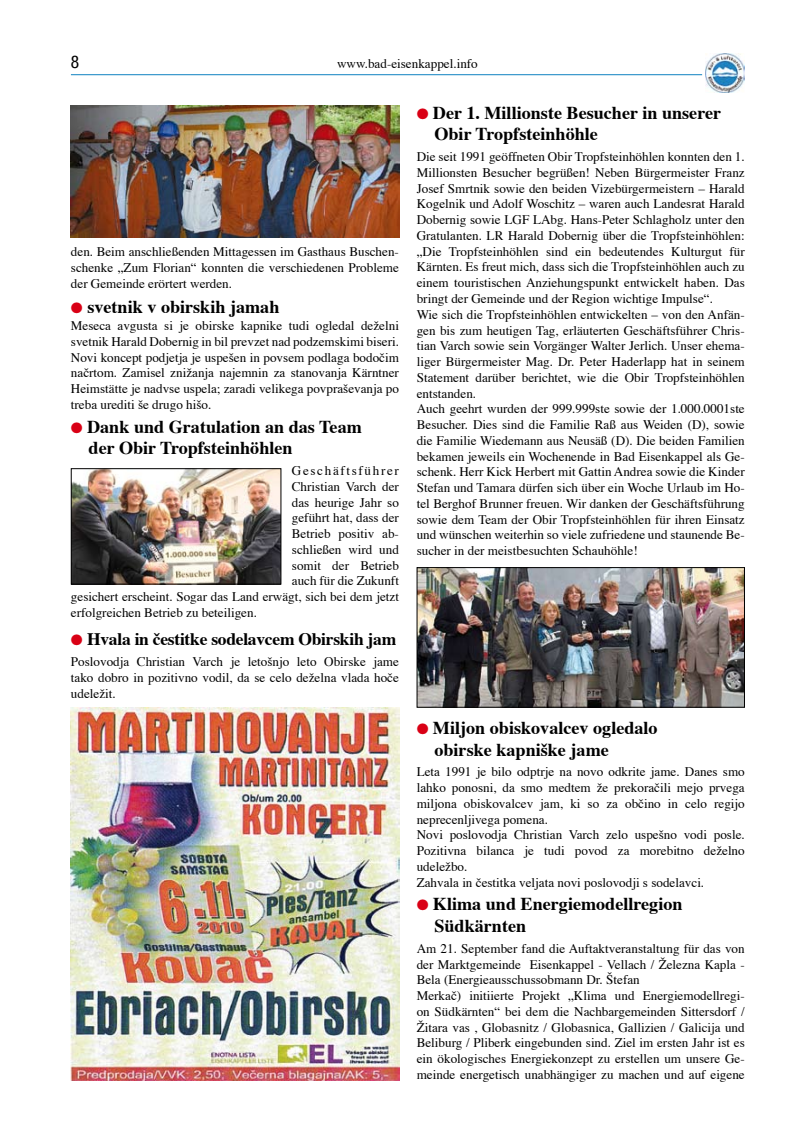
<style>
.page{position:relative;width:798px;height:1134px;background:#fff}
.page>*{position:absolute;margin:0;border:0;box-sizing:border-box;transform-origin:0 0}
.t1{font:700 18.12px/21.8px "Times CE";color:#000}
.t2{font:700 17.5px "Times CE";letter-spacing:-.015em;color:#000}
.t3{font:condensed 17.5px "Helvetica Neue";color:#000}
.t4{font:13.12px/15.8px "Times CE";color:#000;text-align:justify}
.t5{font:13.12px "Times CE";letter-spacing:.125em;color:#000}
.s1{color:#d90015}
</style>
<div class="page">
<img style="left:705px;top:53px;width:39px;height:40px">
<hr style="left:71px;top:74px;width:630px;height:1px;background:#0e81c0">
<img style="left:71px;top:105px;width:328px;height:132px">
<img style="left:73px;top:470px;width:206px;height:112px">
<div style="left:71px;top:468px;width:210px;height:116px;border:1px solid #000"></div>
<img style="left:418px;top:569px;width:324px;height:136px">
<div style="left:416px;top:567px;width:328px;height:140px;border:1px solid #000"></div>
<img style="left:71px;top:707px;width:328px;height:374px">
<h2 class="t3" style="left:71px;top:52px;width:10px">8</h2>
<p class="t4" style="left:337px;top:57px;width:142px">www.bad-eisenkappel.info</p>
<p class="t4" style="left:71px;top:245px;width:329px">den. Beim anschließenden Mittagessen im Gasthaus Buschen&shy;schenke „Zum Florian“ konnten die verschiedenen Probleme der Gemeinde erörtert werden.</p>
<h1 class="t1" style="left:71px;top:297px;width:210px"><span class="s1">●</span> svetnik v obirskih jamah</h1>
<p class="t4" style="left:71px;top:319px;width:329px">Meseca avgusta si je obirske kapnike tudi ogledal deželni svetnik Harald Dobernig in bil prevzet nad podzemskimi biseri.<br>Novi koncept podjetja je uspešen in povsem podlaga bodočim načrtom. Zamisel znižanja najemnin za stanovanja Kärntner Heimstätte je nadvse uspela; zaradi velikega povpraševanja po treba urediti še drugo hišo.</p>
<h1 class="t1" style="left:89px;top:416px;width:274px;text-indent:-18px"><span class="s1">●</span> Dank und Gratulation an das Team der Obir Tropfsteinhöhlen</h1>
<p class="t5" style="left:292px;top:462px;width:108px">Geschäftsführer</p>
<p class="t4" style="left:292px;top:479px;width:108px">Christian Varch der</p>
<p class="t4" style="left:292px;top:495px;width:108px">das heurige Jahr so</p>
<p class="t4" style="left:292px;top:511px;width:108px">geführt hat, dass der</p>
<p class="t4" style="left:292px;top:527px;width:108px">Betrieb positiv ab-</p>
<p class="t4" style="left:292px;top:542px;width:108px">schließen wird und</p>
<p class="t4" style="left:292px;top:558px;width:109px">somit der Betrieb</p>
<p class="t4" style="left:292px;top:574px;width:108px">auch für die Zukunft</p>
<p class="t4" style="left:71px;top:590px;width:329px">gesichert erscheint. Sogar das Land erwägt, sich bei dem jetzt</p>
<p class="t4" style="left:71px;top:605px;width:187px">erfolgreichen Betrieb zu beteiligen.</p>
<h2 class="t2" style="left:71px;top:628px;width:327px"><span class="s1">●</span> Hvala in čestitke sodelavcem Obirskih jam</h2>
<p class="t4" style="left:71px;top:655px;width:329px">Poslovodja Christian Varch je letošnjo leto Obirske jame tako dobro in pozitivno vodil, da se celo deželna vlada hoče udeležit.</p>
<h1 class="t1" style="left:434px;top:102px;width:288px;text-indent:-18px"><span class="s1">●</span> Der 1. Millionste Besucher in unserer<br>Obir Tropfsteinhöhle</h1>
<p class="t4" style="left:416px;top:150px;width:329px;text-align:left">Die seit 1991 geöffneten Obir Tropfsteinhöhlen konnten den 1.<br>Millionsten Besucher begrüßen! Neben Bürgermeister Franz Josef Smrtnik sowie den beiden Vizebürgermeistern – Harald Kogelnik und Adolf Woschitz – waren auch Landesrat Harald Dobernig sowie LGF LAbg. Hans-Peter Schlagholz unter den Gratulanten. LR Harald Dobernig über die Tropfsteinhöhlen: „Die Tropfsteinhöhlen sind ein bedeutendes Kulturgut für Kärnten. Es freut mich, dass sich die Tropfsteinhöhlen auch zu einem touristischen Anziehungspunkt entwickelt haben. Das bringt der Gemeinde und der Region wichtige Impulse“.<br>Wie sich die Tropfsteinhöhlen entwickelten – von den Anfän&shy;gen bis zum heutigen Tag, erläuterten Geschäftsführer Chris&shy;tian Varch sowie sein Vorgänger Walter Jerlich. Unser ehema&shy;liger Bürgermeister Mag. Dr. Peter Haderlapp hat in seinem Statement darüber berichtet, wie die Obir Tropfsteinhöhlen entstanden.<br>Auch geehrt wurden der 999.999ste sowie der 1.000.0001ste Besucher. Dies sind die Familie Raß aus Weiden (D), sowie die Familie Wiedemann aus Neusäß (D). Die beiden Familien bekamen jeweils ein Wochenende in Bad Eisenkappel als Ge&shy;schenk. Herr Kick Herbert mit Gattin Andrea sowie die Kinder Stefan und Tamara dürfen sich über ein Woche Urlaub im Ho&shy;tel Berghof Brunner freuen. Wir danken der Geschäftsführung sowie dem Team der Obir Tropfsteinhöhlen für ihren Einsatz und wünschen weiterhin so viele zufriedene und staunende Be&shy;sucher in der meistbesuchten Schauhöhle!</p>
<h1 class="t1" style="left:434px;top:717px;width:225px;text-indent:-18px"><span class="s1">●</span> Miljon obiskovalcev ogledalo obirske kapniške jame</h1>
<p class="t4" style="left:416px;top:765px;width:329px;text-align:left">Leta 1991 je bilo odptrje na novo odkrite jame. Danes smo lahko ponosni, da smo medtem že prekoračili mejo prvega miljona obiskovalcev jam, ki so za občino in celo regijo neprecenljivega pomena.<br>Novi poslovodja Christian Varch zelo uspešno vodi posle.<br>Pozitivna bilanca je tudi povod za morebitno deželno udeležbo.<br>Zahvala in čestitka veljata novi poslovodji s sodelavci.</p>
<h1 class="t1" style="left:434px;top:894px;width:249px;text-indent:-18px"><span class="s1">●</span> Klima und Energiemodellregion<br>Südkärnten</h1>
<p class="t4" style="left:416px;top:941px;width:329px;text-align:left">Am 21. September fand die Auftaktveranstaltung für das von der Marktgemeinde Eisenkappel - Vellach / Železna Kapla - Bela (Energieausschussobmann Dr. Štefan<br>Merkač) initiierte Projekt „Klima und Energiemodellregi&shy;on Südkärnten“ bei dem die Nachbargemeinden Sittersdorf / Žitara vas , Globasnitz / Globasnica, Gallizien / Galicija und Beliburg / Pliberk eingebunden sind. Ziel im ersten Jahr ist es ein ökologisches Energiekonzept zu erstellen um unsere Ge&shy;meinde energetisch unabhängiger zu machen und auf eigene</p>
</div>
